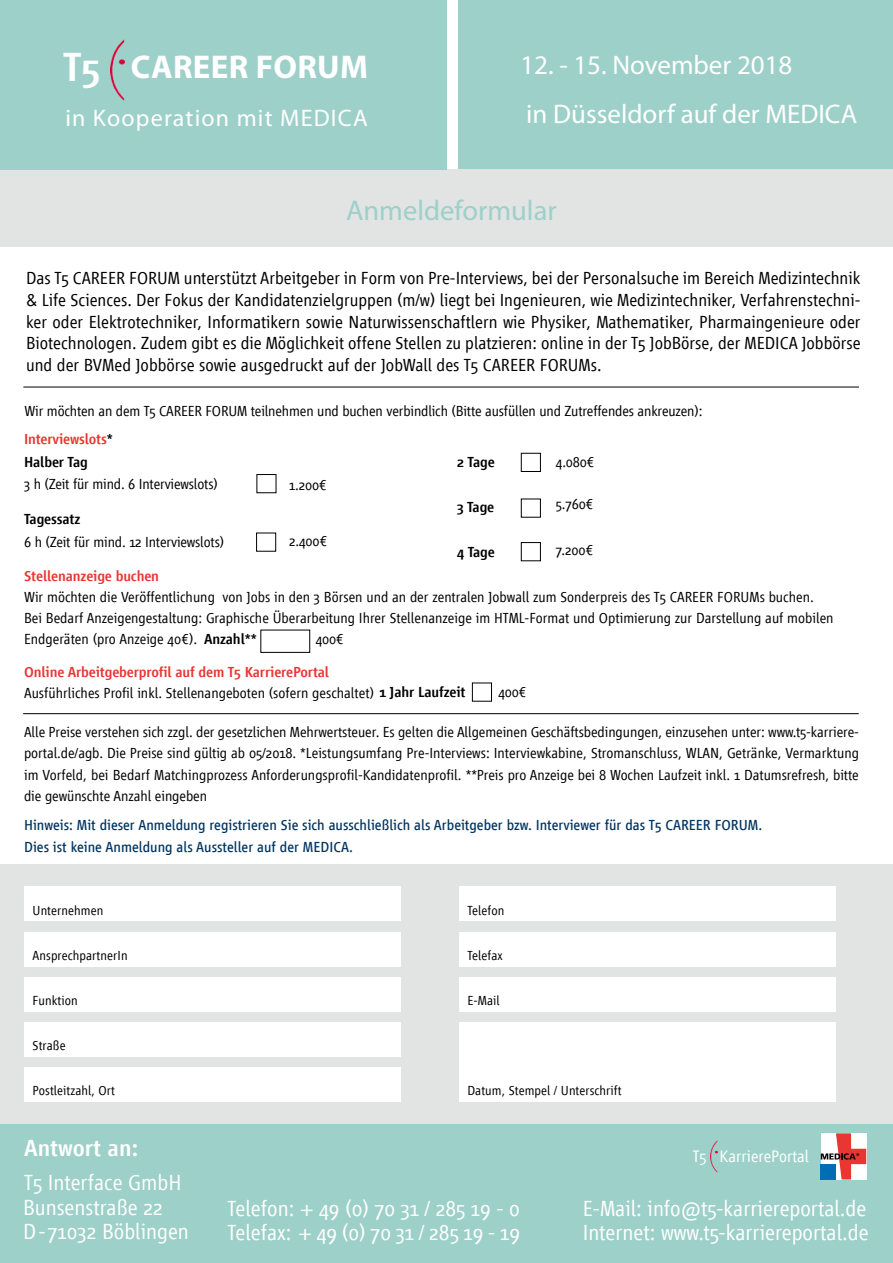
<style>
.page{position:relative;width:893px;height:1263px;background:#fff}
.page>*{position:absolute;margin:0;border:0;box-sizing:border-box;transform-origin:0 0}
.t1{font:700 33px "Myriad Pro";letter-spacing:.01em;color:#fff}
.t2{font:28.5px "Myriad Pro";color:#9dd0c9}
.t3{font:27px/49.5px "Myriad Pro";color:#fff}
.t4{font:24px "Myriad Pro";letter-spacing:.05em;color:#fff}
.t5{font:24px "Vialog LT Medium Os F";color:#fff}
.t6{font:22.5px/24px "Vialog LT Light Os F";color:#fff}
.t7{font:18px/21.6px "Vialog LT Light Os F";color:#000;text-align:justify}
.t8{font:17.1px "Vialog LT Light Os F";color:#fff}
.t9{font:15px/21.5px "Vialog LT Light Os F";color:#000;text-align:justify}
.t10{font:15px/21.6px "Vialog LT Regular Os F";color:#003460}
.t11{font:15px "Vialog LT Medium Os F";letter-spacing:-.01em;color:#e93632}
.t12{font:15px "Vialog LT Medium Os F";letter-spacing:-.01em;color:#000}
.t13{font:13.5px "Vialog LT Light Os F";letter-spacing:.005em;color:#000}
.s1{font-family:"Vialog LT Medium Os F";font-weight:400;font-size:42px}
.s2{color:#000}
.s3{font-family:"Vialog LT Medium Os F"}
</style>
<div class="page">
<div style="left:459px;top:0;width:434px;height:169px;background:#9dd0c9"></div>
<div style="left:0;top:169px;width:893px;height:78px;background:#e2e3e3"></div>
<div style="left:0;top:864px;width:893px;height:261px;background:#e2e3e3"></div>
<div style="left:24px;top:887px;width:376px;height:34px;background:#fff"></div>
<div style="left:459px;top:887px;width:376px;height:34px;background:#fff"></div>
<div style="left:24px;top:1068px;width:376px;height:34px;background:#fff"></div>
<div style="left:459px;top:1024px;width:376px;height:78px;background:#fff"></div>
<div style="left:24px;top:1022px;width:376px;height:34px;background:#fff"></div>
<div style="left:459px;top:1022px;width:376px;height:34px;background:#fff"></div>
<div style="left:24px;top:977px;width:376px;height:34px;background:#fff"></div>
<div style="left:459px;top:977px;width:376px;height:34px;background:#fff"></div>
<div style="left:24px;top:932px;width:376px;height:34px;background:#fff"></div>
<div style="left:459px;top:932px;width:376px;height:34px;background:#fff"></div>
<div style="left:0;top:1125px;width:893px;height:138px;background:#9dd0c9"></div>
<hr style="left:23px;top:387px;width:836px;height:1px;background:#000">
<div style="left:0;top:0;width:446px;height:169px;background:#9dd0c9"></div>
<img style="left:710px;top:1141px;width:7px;height:31px">
<img style="left:111px;top:39px;width:14px;height:62px">
<svg style="left:821px;top:1133px;width:45px;height:46px;background:#cb989e"></svg>
<div style="left:260px;top:630px;width:50px;height:23px;border:1px solid #000"></div>
<div style="left:472px;top:683px;width:20px;height:18px;border:1px solid #000"></div>
<div style="left:256px;top:533px;width:20px;height:19px;border:1px solid #000"></div>
<div style="left:521px;top:453px;width:20px;height:19px;border:1px solid #000"></div>
<div style="left:521px;top:499px;width:20px;height:19px;border:1px solid #000"></div>
<div style="left:521px;top:542px;width:20px;height:19px;border:1px solid #000"></div>
<hr style="left:23px;top:713px;width:836px;height:1px;background:#000">
<h1 class="t1" style="left:63px;top:46px;width:306px"><span class="s1">T5</span> CAREER FORUM</h1>
<h3 class="t4" style="left:65px;top:103px;width:304px">in Kooperation mit MEDICA</h3>
<h3 class="t3" style="left:520px;top:40px;width:338px">12. - 15. November 2018<br>in Düsseldorf auf der MEDICA</h3>
<h2 class="t2" style="left:346px;top:193px;width:212px">Anmeldeformular</h2>
<p class="t7" style="left:26px;top:268px;width:836px">Das T5 CAREER FORUM unterstützt Arbeitgeber in Form von Pre-Interviews, bei der Personalsuche im Bereich Medizintechnik &amp; Life Sciences. Der Fokus der Kandidatenzielgruppen (m/w) liegt bei Ingenieuren, wie Medizintechniker, Verfahrenstechni&shy;ker oder Elektrotechniker, Informatikern sowie Naturwissenschaftlern wie Physiker, Mathematiker, Pharmaingenieure oder Biotechnologen. Zudem gibt es die Möglichkeit offene Stellen zu platzieren: online in der T5 JobBörse, der MEDICA Jobbörse und der BVMed Jobbörse sowie ausgedruckt auf der JobWall des T5 CAREER FORUMs.</p>
<p class="t9" style="left:24px;top:400px;width:679px">Wir möchten an dem T5 CAREER FORUM teilnehmen und buchen verbindlich (Bitte ausfüllen und Zutreffendes ankreuzen):</p>
<p class="t11" style="left:24px;top:431px;width:90px">Interviewslots<span class="s2">*</span></p>
<p class="t12" style="left:24px;top:453px;width:65px">Halber Tag</p>
<p class="t9" style="left:24px;top:473px;width:195px">3 h (Zeit für mind. 6 Interviewslots)</p>
<p class="t12" style="left:24px;top:511px;width:58px">Tagessatz</p>
<p class="t9" style="left:24px;top:531px;width:202px">6 h (Zeit für mind. 12 Interviewslots)</p>
<p class="t9" style="left:289px;top:474px;width:39px">1.200€</p>
<p class="t9" style="left:289px;top:531px;width:40px">2.400€</p>
<p class="t12" style="left:457px;top:453px;width:39px">2 Tage</p>
<p class="t12" style="left:457px;top:498px;width:39px">3 Tage</p>
<p class="t12" style="left:457px;top:543px;width:39px">4 Tage</p>
<p class="t9" style="left:556px;top:451px;width:40px">4.080€</p>
<p class="t9" style="left:556px;top:493px;width:39px">5.760€</p>
<p class="t9" style="left:556px;top:539px;width:39px">7.200€</p>
<p class="t11" style="left:24px;top:568px;width:137px">Stellenanzeige buchen</p>
<p class="t9" style="left:24px;top:586px;width:811px;line-height:21px;text-align:left">Wir möchten die Veröffentlichung von Jobs in den 3 Börsen und an der zentralen Jobwall zum Sonderpreis des T5 CAREER FORUMs buchen.<br>Bei Bedarf Anzeigengestaltung: Graphische Überarbeitung Ihrer Stellenanzeige im HTML-Format und Optimierung zur Darstellung auf mobilen<br>Endgeräten (pro Anzeige 40€). <span class="s3">Anzahl**</span></p>
<p class="t9" style="left:316px;top:629px;width:30px">400€</p>
<p class="t11" style="left:24px;top:663px;width:307px">Online Arbeitgeberprofil auf dem T5 KarrierePortal</p>
<p class="t9" style="left:24px;top:682px;width:443px">Ausführliches Profil inkl. Stellenangeboten (sofern geschaltet) <span class="s3">1 Jahr Laufzeit</span></p>
<p class="t9" style="left:498px;top:682px;width:30px">400€</p>
<p class="t9" style="left:24px;top:721px;width:836px">Alle Preise verstehen sich zzgl. der gesetzlichen Mehrwertsteuer. Es gelten die Allgemeinen Geschäftsbedingungen, einzusehen unter: www.t5-karriere&shy;portal.de/agb. Die Preise sind gültig ab 05/2018. *Leistungsumfang Pre-Interviews: Interviewkabine, Stromanschluss, WLAN, Getränke, Vermarktung im Vorfeld, bei Bedarf Matchingprozess Anforderungsprofil-Kandidatenprofil. **Preis pro Anzeige bei 8 Wochen Laufzeit inkl. 1 Datumsrefresh, bitte die gewünschte Anzahl eingeben</p>
<p class="t10" style="left:24px;top:814px;width:740px">Hinweis: Mit dieser Anmeldung registrieren Sie sich ausschließlich als Arbeitgeber bzw. Interviewer für das T5 CAREER FORUM.<br>Dies ist keine Anmeldung als Aussteller auf der MEDICA.</p>
<p class="t13" style="left:33px;top:903px;width:72px">Unternehmen</p>
<p class="t13" style="left:33px;top:948px;width:97px">AnsprechpartnerIn</p>
<p class="t13" style="left:33px;top:993px;width:47px">Funktion</p>
<p class="t13" style="left:33px;top:1038px;width:34px">Straße</p>
<p class="t13" style="left:33px;top:1083px;width:84px">Postleitzahl, Ort</p>
<h3 class="t5" style="left:24px;top:1135px;width:115px">Antwort an:</h3>
<h3 class="t6" style="left:24px;top:1171px;width:159px">T5 Interface GmbH</h3>
<h3 class="t6" style="left:23px;top:1196px;width:168px">Bunsenstraße 22<br>D-71032 Böblingen</h3>
<p class="t13" style="left:467px;top:903px;width:39px">Telefon</p>
<p class="t13" style="left:467px;top:948px;width:37px">Telefax</p>
<p class="t13" style="left:467px;top:993px;width:34px">E-Mail</p>
<p class="t13" style="left:467px;top:1083px;width:156px">Datum, Stempel / Unterschrift</p>
<p class="t8" style="left:693px;top:1147px;width:118px">T5 KarrierePortal</p>
<h3 class="t6" style="left:228px;top:1196px;width:294px">Telefon: + 49 (0) 70 31 / 285 19 - 0<br>Telefax: + 49 (0) 70 31 / 285 19 - 19</h3>
<h3 class="t6" style="left:583px;top:1196px;width:287px">E-Mail: info@t5-karriereportal.de<br>Internet: www.t5-karriereportal.de</h3>
</div>
